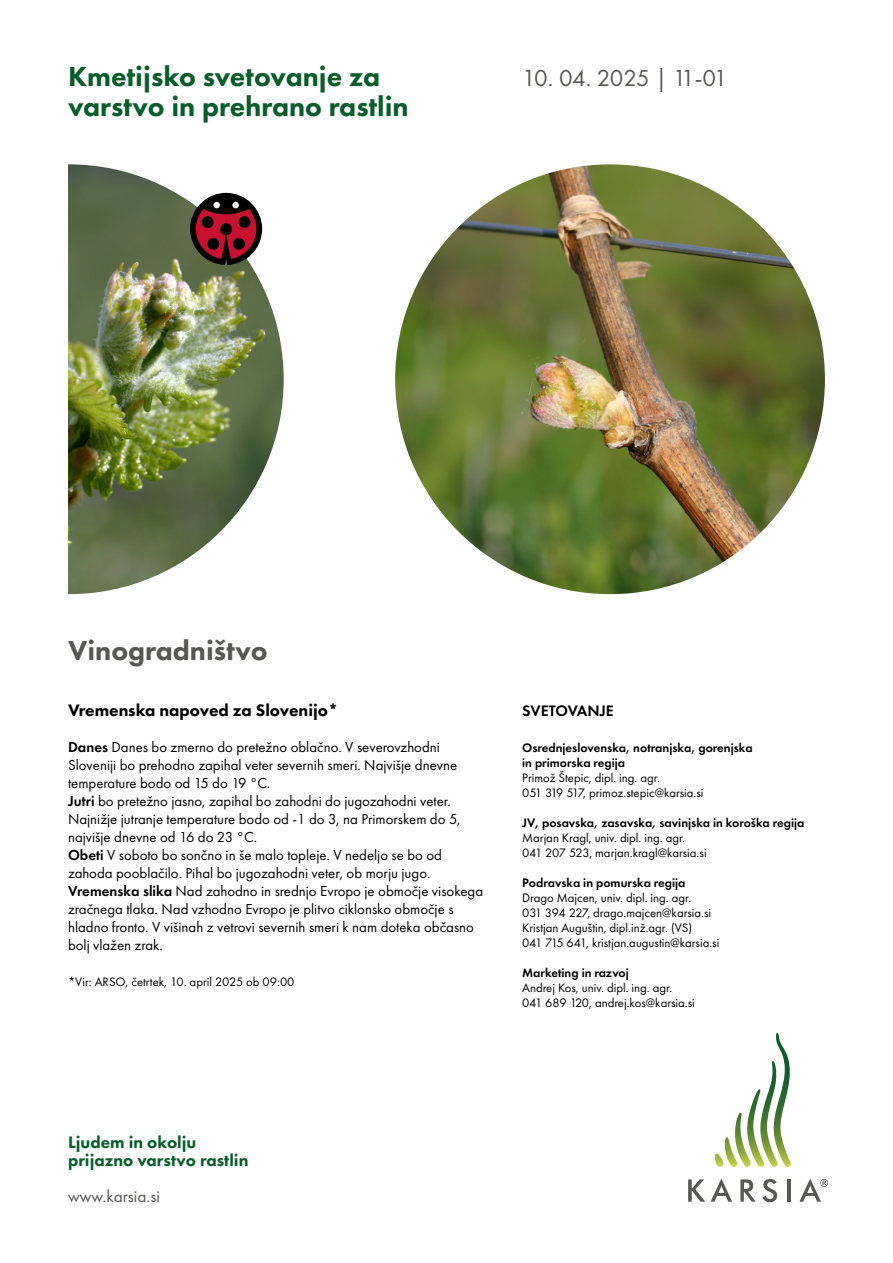
<style>
.page{position:relative;width:893px;height:1263px;background:#fff}
.page>*{position:absolute;margin:0;border:0;box-sizing:border-box;transform-origin:0 0}
.t1{font:800 28.5px/30px "Futura PT";color:#0a5d2b}
.t2{font:800 28.5px "Futura PT";color:#575756}
.t3{font:24px "Futura PT";letter-spacing:-.035em;color:#575756}
.t4{font:800 17.25px/18px "Futura PT";color:#0a5d2b}
.t5{font:800 17.25px "Futura PT";color:#000}
.t6{font:17.25px "Futura PT";color:#575756}
.t7{font:600 15.75px "Futura PT";color:#000}
.t8{font:15px/18px "Futura PT";color:#000}
.t9{font:12.75px/15px "Futura PT";color:#000}
.t10{font:600 12.75px/15px "Futura PT";color:#000}
.s1{font-weight:600}
</style>
<div class="page">
<svg style="left:688px;top:1179px;width:17px;height:23px"></svg>
<svg style="left:711px;top:1178px;width:21px;height:24px"></svg>
<svg style="left:740px;top:1179px;width:16px;height:23px"></svg>
<svg style="left:763px;top:1179px;width:14px;height:23px"></svg>
<hr style="left:787px;top:1179px;width:4px;height:23px;background:#575756">
<svg style="left:799px;top:1178px;width:29px;height:24px"></svg>
<svg style="left:715px;top:1033px;width:76px;height:134px"></svg>
<img style="left:395px;top:164px;width:430px;height:430px;border-radius:215px">
<img style="left:68px;top:164px;width:216px;height:430px">
<svg style="left:190px;top:193px;width:72px;height:72px;background:#6e333b"></svg>
<h1 class="t1" style="left:68px;top:61px;width:342px">Kmetijsko svetovanje za varstvo in prehrano rastlin</h1>
<h2 class="t3" style="left:522px;top:64px;width:207px">10. 04. 2025 | 11-01</h2>
<h1 class="t2" style="left:68px;top:633px;width:201px">Vinogradništvo</h1>
<p class="t5" style="left:68px;top:699px;width:272px">Vremenska napoved za Slovenijo*</p>
<p class="t8" style="left:68px;top:738px;width:417px"><span class="s1">Danes</span> Danes bo zmerno do pretežno oblačno. V severovzhodni Sloveniji bo prehodno zapihal veter severnih smeri. Najvišje dnevne temperature bodo od 15 do 19 °C.<br><span class="s1">Jutri</span> bo pretežno jasno, zapihal bo zahodni do jugozahodni veter.<br>Najnižje jutranje temperature bodo od -1 do 3, na Primorskem do 5, najvišje dnevne od 16 do 23 °C.<br><span class="s1">Obeti</span> V soboto bo sončno in še malo topleje. V nedeljo se bo od zahoda pooblačilo. Pihal bo jugozahodni veter, ob morju jugo.<br><span class="s1">Vremenska slika</span> Nad zahodno in srednjo Evropo je območje visokega zračnega tlaka. Nad vzhodno Evropo je plitvo ciklonsko območje s hladno fronto. V višinah z vetrovi severnih smeri k nam doteka občasno bolj vlažen zrak.</p>
<p class="t9" style="left:68px;top:974px;width:228px">*Vir: ARSO, četrtek, 10. april 2025 ob 09:00</p>
<p class="t7" style="left:522px;top:701px;width:93px">SVETOVANJE</p>
<p class="t10" style="left:522px;top:740px;width:232px">Osrednjeslovenska, notranjska, gorenjska in primorska regija</p>
<p class="t9" style="left:522px;top:770px;width:183px">Primož Štepic, dipl. ing. agr.<br>051 319 517, primoz.stepic@karsia.si</p>
<p class="t10" style="left:522px;top:815px;width:284px">JV, posavska, zasavska, savinjska in koroška regija</p>
<p class="t9" style="left:522px;top:830px;width:186px">Marjan Kragl, univ. dipl. ing. agr.<br>041 207 523, marjan.kragl@karsia.si</p>
<p class="t10" style="left:522px;top:875px;width:165px">Podravska in pomurska regija</p>
<p class="t9" style="left:522px;top:890px;width:199px">Drago Majcen, univ. dipl. ing. agr.<br>031 394 227, drago.majcen@karsia.si Kristjan Auguštin, dipl.inž.agr. (VS)<br>041 715 641, kristjan.augustin@karsia.si</p>
<p class="t10" style="left:522px;top:965px;width:108px">Marketing in razvoj</p>
<p class="t9" style="left:522px;top:980px;width:174px">Andrej Kos, univ. dipl. ing. agr.<br>041 689 120, andrej.kos@karsia.si</p>
<p class="t4" style="left:68px;top:1133px;width:182px">Ljudem in okolju prijazno varstvo rastlin</p>
<p class="t6" style="left:68px;top:1186px;width:94px">www.karsia.si</p>
</div>
